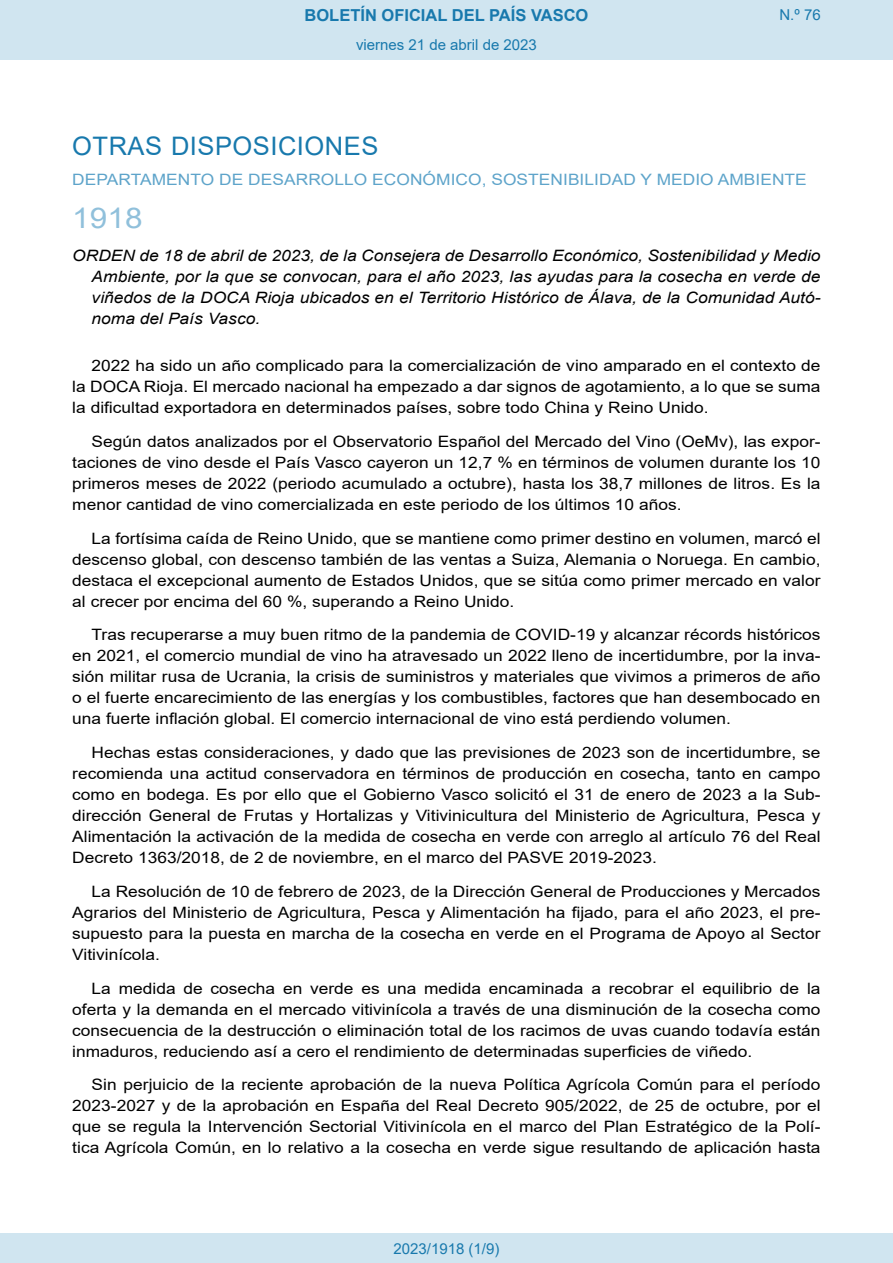
<style>
.page{position:relative;width:893px;height:1263px;background:#fff}
.page>*{position:absolute;margin:0;border:0;box-sizing:border-box;transform-origin:0 0}
.BOPVOrden{font:28.5px "Arial";color:#90c0db;scale:1.11 1}
.BOPVSeccion{font:25.5px "Arial";letter-spacing:.02em;color:#1879ad}
.t1{font:700 16.5px "Arial";color:#1879ad}
.BOPVDetalle{font:15.6px/21px "Arial";color:#000;text-align:justify;scale:1.11 1}
.BOPVTitulo{font:italic 15.6px/21px "Arial";color:#000;text-align:justify;scale:1.11 1}
.BOPVOrganismo{font:15.6px "Arial";letter-spacing:.005em;color:#5ea4ca;scale:1.11 1}
.Paginacion_Centro{font:15px "Arial";color:#1879ad}
</style>
<div class="page">
<div style="left:0;top:0;width:893px;height:60px;background:#d0e5f0"></div>
<div style="left:0;top:1233px;width:893px;height:30px;background:#d0e5f0"></div>
<p class="t1" style="left:305px;top:3px;width:285px">BOLETÍN OFICIAL DEL PAÍS VASCO</p>
<p class="Paginacion_Centro" style="left:356px;top:35px;width:182px">viernes 21 de abril de 2023</p>
<p class="Paginacion_Centro" style="left:779px;top:5px;width:43px">N.º 76</p>
<p class="BOPVSeccion" style="left:72px;top:128px;width:308px">OTRAS DISPOSICIONES</p>
<p class="BOPVOrganismo" style="left:72px;top:169px;width:663px">DEPARTAMENTO DE DESARROLLO ECONÓMICO, SOSTENIBILIDAD Y MEDIO AMBIENTE</p>
<p class="BOPVOrden" style="left:72px;top:198px;width:65px">1918</p>
<p class="BOPVTitulo" style="left:92px;top:246px;width:658px;text-indent:-19px">ORDEN de 18 de abril de 2023, de la Consejera de Desarrollo Económico, Sostenibilidad y Medio Ambiente, por la que se convocan, para el año 2023, las ayudas para la cosecha en verde de viñedos de la DOCA Rioja ubicados en el Territorio Histórico de Álava, de la Comunidad Autó&shy;noma del País Vasco.</p>
<p class="BOPVDetalle" style="left:72px;top:355px;width:676px;text-indent:19px">2022 ha sido un año complicado para la comercialización de vino amparado en el contexto de la DOCA Rioja. El mercado nacional ha empezado a dar signos de agotamiento, a lo que se suma la dificultad exportadora en determinados países, sobre todo China y Reino Unido.</p>
<p class="BOPVDetalle" style="left:72px;top:431px;width:676px;text-indent:19px">Según datos analizados por el Observatorio Español del Mercado del Vino (OeMv), las expor&shy;taciones de vino desde el País Vasco cayeron un 12,7 % en términos de volumen durante los 10 primeros meses de 2022 (periodo acumulado a octubre), hasta los 38,7 millones de litros. Es la menor cantidad de vino comercializada en este periodo de los últimos 10 años.</p>
<p class="BOPVDetalle" style="left:72px;top:527px;width:676px;text-indent:19px">La fortísima caída de Reino Unido, que se mantiene como primer destino en volumen, marcó el descenso global, con descenso también de las ventas a Suiza, Alemania o Noruega. En cambio, destaca el excepcional aumento de Estados Unidos, que se sitúa como primer mercado en valor al crecer por encima del 60 %, superando a Reino Unido.</p>
<p class="BOPVDetalle" style="left:72px;top:624px;width:676px;text-indent:19px">Tras recuperarse a muy buen ritmo de la pandemia de COVID-19 y alcanzar récords históricos en 2021, el comercio mundial de vino ha atravesado un 2022 lleno de incertidumbre, por la inva&shy;sión militar rusa de Ucrania, la crisis de suministros y materiales que vivimos a primeros de año o el fuerte encarecimiento de las energías y los combustibles, factores que han desembocado en una fuerte inflación global. El comercio internacional de vino está perdiendo volumen.</p>
<p class="BOPVDetalle" style="left:72px;top:742px;width:676px;text-indent:19px">Hechas estas consideraciones, y dado que las previsiones de 2023 son de incertidumbre, se recomienda una actitud conservadora en términos de producción en cosecha, tanto en campo como en bodega. Es por ello que el Gobierno Vasco solicitó el 31 de enero de 2023 a la Sub&shy;dirección General de Frutas y Hortalizas y Vitivinicultura del Ministerio de Agricultura, Pesca y Alimentación la activación de la medida de cosecha en verde con arreglo al artículo 76 del Real Decreto 1363/2018, de 2 de noviembre, en el marco del PASVE 2019-2023.</p>
<p class="BOPVDetalle" style="left:72px;top:881px;width:676px;text-indent:19px">La Resolución de 10 de febrero de 2023, de la Dirección General de Producciones y Mercados Agrarios del Ministerio de Agricultura, Pesca y Alimentación ha fijado, para el año 2023, el pre&shy;supuesto para la puesta en marcha de la cosecha en verde en el Programa de Apoyo al Sector Vitivinícola.</p>
<p class="BOPVDetalle" style="left:72px;top:977px;width:676px;text-indent:19px">La medida de cosecha en verde es una medida encaminada a recobrar el equilibrio de la oferta y la demanda en el mercado vitivinícola a través de una disminución de la cosecha como consecuencia de la destrucción o eliminación total de los racimos de uvas cuando todavía están inmaduros, reduciendo así a cero el rendimiento de determinadas superficies de viñedo.</p>
<p class="BOPVDetalle" style="left:72px;top:1074px;width:676px;text-indent:19px">Sin perjuicio de la reciente aprobación de la nueva Política Agrícola Común para el período 2023-2027 y de la aprobación en España del Real Decreto 905/2022, de 25 de octubre, por el que se regula la Intervención Sectorial Vitivinícola en el marco del Plan Estratégico de la Polí&shy;tica Agrícola Común, en lo relativo a la cosecha en verde sigue resultando de aplicación hasta</p>
<p class="Paginacion_Centro" style="left:393px;top:1238px;width:107px">2023/1918 (1/9)</p>
</div>
